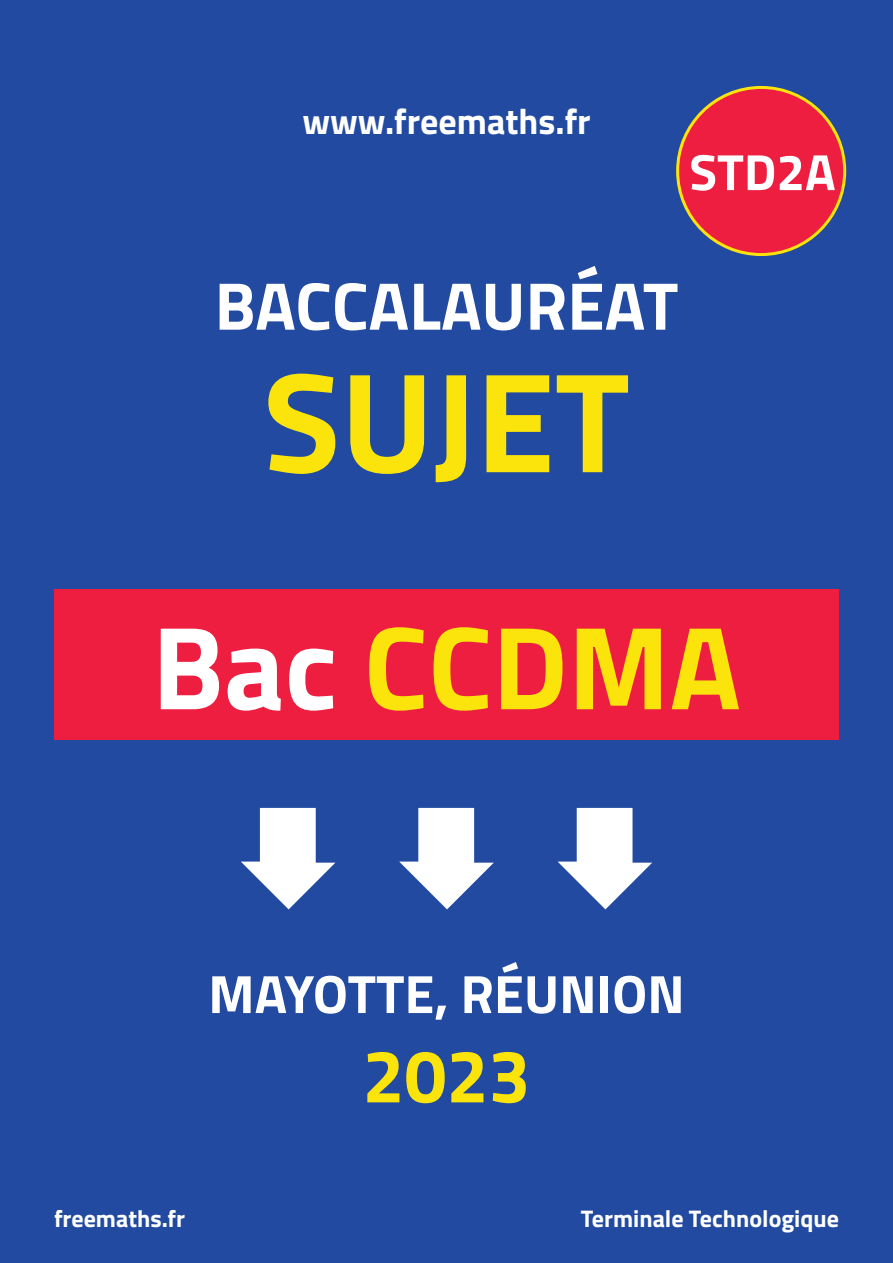
<style>
.page{position:relative;width:893px;height:1263px;background:#214aa0}
.page>*{position:absolute;margin:0;border:0;box-sizing:border-box;transform-origin:0 0}
.t1{font:700 142.5px "Titillium";color:#fbe30c}
.t2{font:700 118.5px "Titillium";color:#fbe30c}
.t3{font:700 75px "Titillium";color:#fbe30c}
.t4{font:700 67.5px "Titillium";color:#fff}
.t5{font:700 54px "Titillium";color:#fff}
.t6{font:700 51px "Titillium";color:#fff}
.t7{font:700 36px "Titillium";color:#fff}
.t8{font:700 24px "Titillium";color:#fff}
.s1{color:#fff}
</style>
<div class="page">
<svg style="left:241px;top:808px;width:94px;height:101px"></svg>
<svg style="left:399px;top:808px;width:95px;height:101px"></svg>
<svg style="left:558px;top:808px;width:94px;height:101px"></svg>
<div style="left:54px;top:589px;width:785px;height:151px;background:#ed1e40"></div>
<div style="left:678px;top:87px;width:167px;height:168px;background:#ed1e40;border-radius:50%"></div>
<h3 class="t7" style="left:302px;top:94px;width:290px">www.freemaths.fr</h3>
<h3 class="t6" style="left:689px;top:133px;width:148px">STD2A</h3>
<h3 class="t4" style="left:215px;top:254px;width:465px">BACCALAURÉAT</h3>
<h1 class="t1" style="left:263px;top:313px;width:368px">SUJET</h1>
<h2 class="t2" style="left:152px;top:577px;width:590px"><span class="s1">Bac</span> CCDMA</h2>
<p class="t5" style="left:208px;top:953px;width:478px">MAYOTTE, RÉUNION</p>
<h3 class="t3" style="left:362px;top:1019px;width:169px">2023</h3>
<p class="t8" style="left:54px;top:1200px;width:133px">freemaths.fr</p>
<p class="t8" style="left:581px;top:1200px;width:260px">Terminale Technologique</p>
</div>
